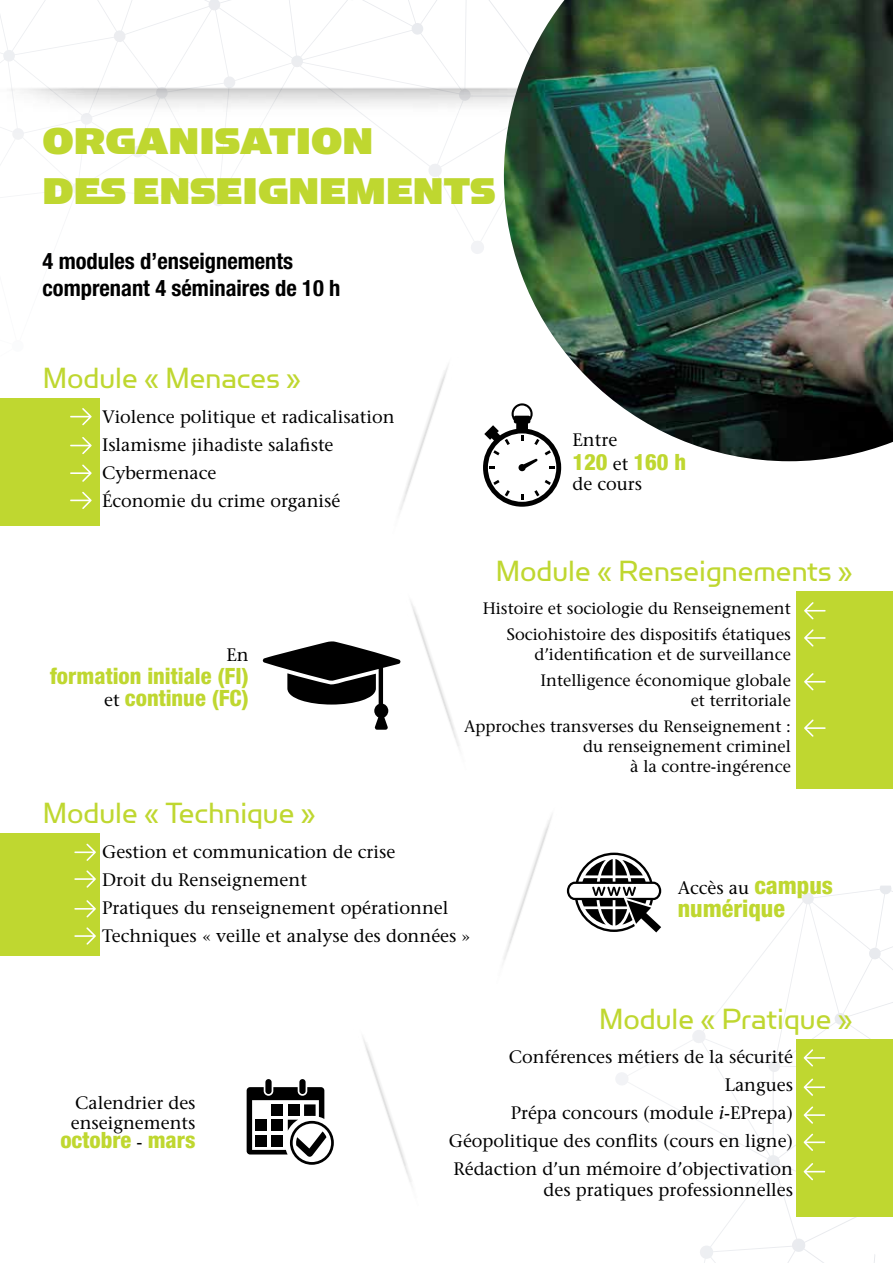
<style>
.page{position:relative;width:893px;height:1263px;background:#fff}
.page>*{position:absolute;margin:0;border:0;box-sizing:border-box;transform-origin:0 0}
.t1{font:42px/50.4px "Simian Display Gorilla";color:#bfd730}
.t2{font:33px "Simian Display Orangutan";color:#bfd730}
.t3{font:800 condensed 24px "Helvetica Neue";color:#bfd730}
.t4{font:800 condensed 22.5px/22.5px "Helvetica Neue";color:#bfd730;text-align:right}
.t5{font:700 condensed 22.5px/27px "Helvetica Neue";color:#000}
.t6{font:18px/27.9px "Stone Serif";color:#000}
.t7{font:16.5px/26.2px "Stone Serif";color:#000;text-align:right}
.s1{font-family:"Stone Serif";font-weight:400;font-stretch:normal;font-size:18px;color:#000}
.s2{font-family:"Helvetica Neue";font-weight:800;font-stretch:condensed;font-size:24px;color:#bfd730}
.s3{font-style:italic}
</style>
<div class="page">
<svg style="left:616px;top:886px;width:277px;height:377px"></svg>
<svg style="left:0;top:0;width:504px;height:254px"></svg>
<img style="left:0;top:32px;width:504px;height:104px">
<div style="left:0;top:399px;width:99px;height:127px;background:#bfd730"></div>
<div style="left:0;top:833px;width:99px;height:123px;background:#bfd730"></div>
<div style="left:796px;top:591px;width:97px;height:197px;background:#bfd730"></div>
<div style="left:796px;top:1040px;width:97px;height:177px;background:#bfd730"></div>
<img style="left:411px;top:602px;width:48px;height:145px">
<img style="left:503px;top:815px;width:64px;height:145px">
<img style="left:400px;top:366px;width:48px;height:144px">
<img style="left:363px;top:1038px;width:49px;height:144px">
<svg style="left:483px;top:425px;width:78px;height:82px"></svg>
<svg style="left:263px;top:641px;width:138px;height:66px"></svg>
<div style="left:374px;top:703px;width:14px;height:15px;background:#000;border-radius:50%"></div>
<svg style="left:375px;top:713px;width:13px;height:17px"></svg>
<svg style="left:567px;top:853px;width:94px;height:79px"></svg>
<svg style="left:70px;top:408px;width:22px;height:17px"></svg>
<svg style="left:804px;top:602px;width:22px;height:17px"></svg>
<svg style="left:804px;top:629px;width:22px;height:18px"></svg>
<svg style="left:804px;top:673px;width:22px;height:17px"></svg>
<svg style="left:804px;top:719px;width:22px;height:18px"></svg>
<svg style="left:70px;top:437px;width:22px;height:17px"></svg>
<svg style="left:70px;top:464px;width:22px;height:18px"></svg>
<svg style="left:70px;top:492px;width:22px;height:17px"></svg>
<svg style="left:74px;top:844px;width:22px;height:17px"></svg>
<svg style="left:74px;top:870px;width:22px;height:18px"></svg>
<svg style="left:74px;top:900px;width:22px;height:17px"></svg>
<svg style="left:74px;top:927px;width:22px;height:18px"></svg>
<svg style="left:804px;top:1049px;width:21px;height:17px"></svg>
<svg style="left:804px;top:1078px;width:21px;height:18px"></svg>
<svg style="left:804px;top:1106px;width:21px;height:18px"></svg>
<svg style="left:804px;top:1133px;width:21px;height:18px"></svg>
<svg style="left:804px;top:1163px;width:21px;height:17px"></svg>
<img style="left:504px;top:0;width:389px;height:461px">
<svg style="left:247px;top:1079px;width:87px;height:86px"></svg>
<h1 class="t1" style="left:43px;top:115px;width:455px">ORGANISATION<br>DES ENSEIGNEMENTS</h1>
<p class="t5" style="left:43px;top:247px;width:299px">4 modules d’enseignements comprenant 4 séminaires de 10 h</p>
<h2 class="t2" style="left:43px;top:361px;width:260px">Module « Menaces »</h2>
<p class="t6" style="left:102px;top:403px;width:294px">Violence politique et radicalisation<br>Islamisme jihadiste salafiste<br>Cybermenace<br>Économie du crime organisé</p>
<p class="t6" style="left:227px;top:641px;width:24px">En</p>
<p class="t4" style="left:50px;top:664px;width:200px">formation initiale (FI) <span class="s1">et</span> continue (FC)</p>
<h2 class="t2" style="left:43px;top:796px;width:275px">Module « Technique »</h2>
<p class="t6" style="left:573px;top:426px;width:46px">Entre</p>
<p class="t4" style="left:573px;top:450px;width:115px">120 <span class="s1">et</span> 160 h</p>
<p class="t6" style="left:573px;top:469px;width:71px">de cours</p>
<h2 class="t2" style="left:495px;top:554px;width:359px">Module « Renseignements »</h2>
<p class="t7" style="left:483px;top:595px;width:310px">Histoire et sociologie du Renseignement<br>Sociohistoire des dispositifs étatiques</p>
<p class="t7" style="left:534px;top:641px;width:258px;text-align:center">d’identification et de surveillance<br>Intelligence économique globale</p>
<p class="t7" style="left:464px;top:687px;width:328px">et territoriale<br>Approches transverses du Renseignement :</p>
<p class="t7" style="left:583px;top:736px;width:209px;line-height:19.8px">du renseignement criminel à la contre-ingérence</p>
<p class="t6" style="left:102px;top:837px;width:370px">Gestion et communication de crise<br>Droit du Renseignement<br>Pratiques du renseignement opérationnel Techniques « veille et analyse des données »</p>
<p class="t6" style="left:678px;top:873px;width:157px">Accès au <span class="s2">campus</span></p>
<h3 class="t3" style="left:678px;top:894px;width:109px">numérique</h3>
<h2 class="t2" style="left:599px;top:1002px;width:255px">Module « Pratique »</h2>
<p class="t6" style="left:71px;top:1093px;width:126px;line-height:19.5px">Calendrier des enseignements</p>
<p class="t4" style="left:60px;top:1128px;width:137px">octobre <span class="s1">-</span> mars</p>
<p class="t6" style="left:449px;top:1043px;width:346px;text-align:right">Conférences métiers de la sécurité<br>Langues<br>Prépa concours (module <span class="s3">i</span>-EPrepa)<br>Géopolitique des conflits (cours en ligne)<br>Rédaction d’un mémoire d’objectivation</p>
<p class="t6" style="left:544px;top:1176px;width:251px">des pratiques professionnelles</p>
</div>
